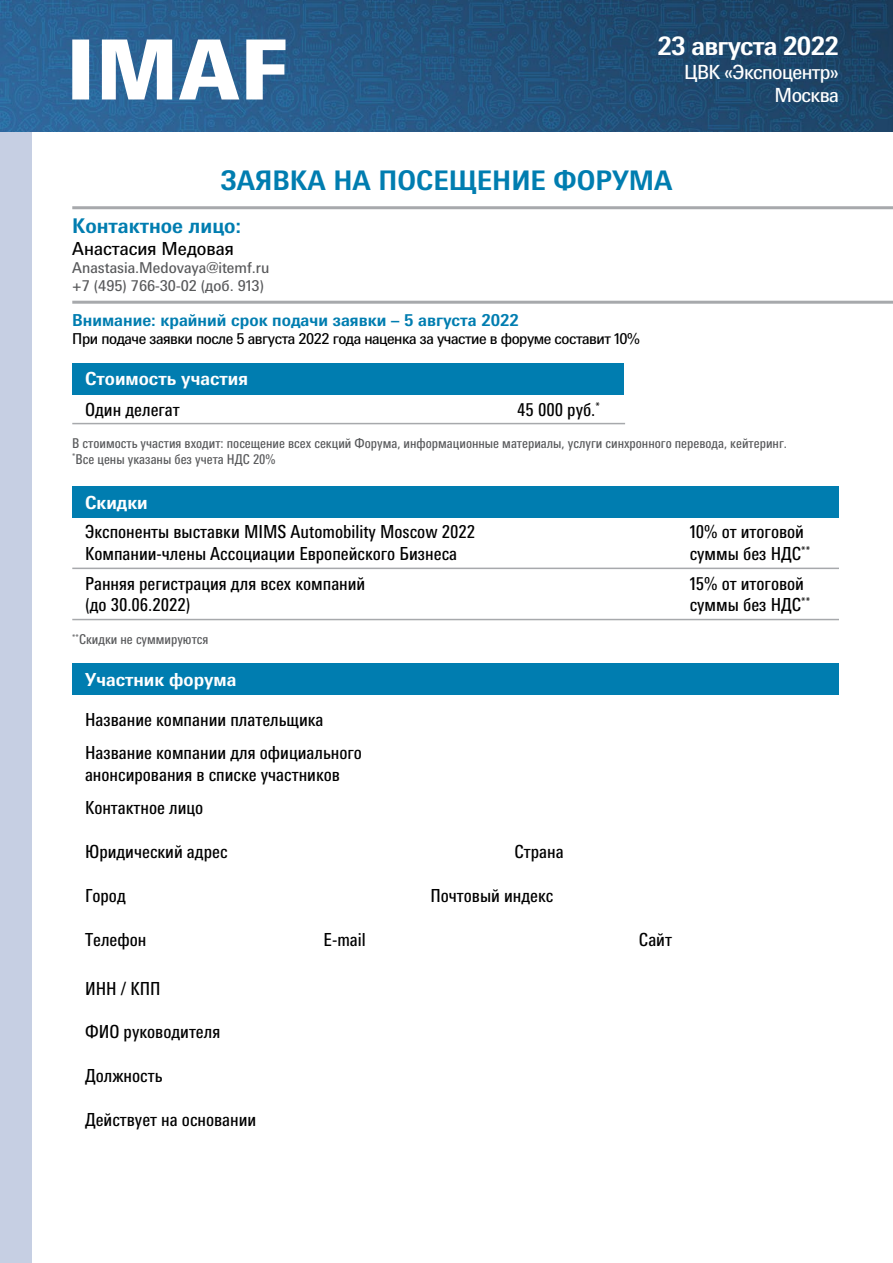
<style>
.page{position:relative;width:893px;height:1263px;background:#fff}
.page>*{position:absolute;margin:0;border:0;box-sizing:border-box;transform-origin:0 0}
.t1{font:700 27px "Messe Univers";color:#007db0}
.t2{font:700 25.5px "Messe Univers";letter-spacing:-.03em;color:#fff}
.t3{font:700 20.25px "Messe Univers";color:#007db0}
.t4{font:19.5px/23.4px "Messe Univers";letter-spacing:-.03em;color:#fff;text-align:right}
.t5{font:condensed 18px/21.6px "Messe Univers";color:#000}
.t6{font:700 18px "Messe Univers";color:#fff}
.t7{font:18px "Messe Univers";color:#000}
.t8{font:700 16.5px "Messe Univers";color:#007db0}
.t9{font:15px "Messe Univers";letter-spacing:-.03em;color:#000}
.t10{font:15px/18px "Messe Univers";color:#58595b}
.t11{font:condensed 13.5px/16.2px "Messe Univers";color:#58595b}
</style>
<div class="page">
<div style="left:72px;top:363px;width:552px;height:32px;background:#007db0"></div>
<div style="left:72px;top:486px;width:767px;height:32px;background:#007db0"></div>
<hr style="left:72px;top:206px;width:821px;height:3px;background:#a7a9ac">
<hr style="left:72px;top:301px;width:821px;height:3px;background:#a7a9ac">
<hr style="left:72px;top:423px;width:553px;height:1px;background:#a7a9ac">
<hr style="left:72px;top:568px;width:767px;height:1px;background:#a7a9ac">
<hr style="left:72px;top:619px;width:767px;height:1px;background:#a7a9ac">
<div style="left:72px;top:663px;width:767px;height:32px;background:#007db0"></div>
<div style="left:0;top:0;width:32px;height:1263px;background:#c6cfe3"></div>
<img style="left:0;top:0;width:893px;height:132px">
<svg style="left:72px;top:40px;width:17px;height:59px"></svg>
<svg style="left:102px;top:40px;width:70px;height:59px"></svg>
<svg style="left:179px;top:40px;width:60px;height:59px"></svg>
<svg style="left:246px;top:40px;width:39px;height:59px"></svg>
<h2 class="t2" style="left:658px;top:31px;width:183px">23 августа 2022</h2>
<p class="t4" style="left:684px;top:60px;width:156px">ЦВК «Экспоцентр»<br>Москва</p>
<h1 class="t1" style="left:220px;top:163px;width:454px">ЗАЯВКА НА ПОСЕЩЕНИЕ ФОРУМА</h1>
<p class="t3" style="left:72px;top:214px;width:171px">Контактное лицо:</p>
<p class="t7" style="left:72px;top:238px;width:163px">Анастасия Медовая</p>
<p class="t10" style="left:72px;top:258px;width:199px">Anastasia.Medovaya@itemf.ru +7 (495) 766-30-02 (доб. 913)</p>
<p class="t8" style="left:72px;top:310px;width:448px">Внимание: крайний срок подачи заявки – 5 августа 2022</p>
<p class="t9" style="left:72px;top:330px;width:569px">При подаче заявки после 5 августа 2022 года наценка за участие в форуме составит 10%</p>
<p class="t6" style="left:85px;top:368px;width:165px">Стоимость участия</p>
<p class="t5" style="left:85px;top:398px;width:96px">Один делегат</p>
<p class="t5" style="left:517px;top:398px;width:84px">45 000 руб.<sup>*</sup></p>
<p class="t11" style="left:72px;top:435px;width:716px">В стоимость участия входит: посещение всех секций Форума, информационные материалы, услуги синхронного перевода, кейтеринг. <sup>*</sup>Все цены указаны без учета НДС 20%</p>
<p class="t6" style="left:85px;top:491px;width:64px">Скидки</p>
<p class="t5" style="left:85px;top:521px;width:392px">Экспоненты выставки MIMS Automobility Moscow 2022<br>Компании-члены Ассоциации Европейского Бизнеса</p>
<p class="t5" style="left:85px;top:572px;width:282px">Ранняя регистрация для всех компаний (до 30.06.2022)</p>
<p class="t11" style="left:72px;top:631px;width:138px"><sup>**</sup>Скидки не суммируются</p>
<p class="t6" style="left:85px;top:668px;width:153px">Участник форума</p>
<p class="t5" style="left:85px;top:709px;width:240px">Название компании плательщика</p>
<p class="t5" style="left:85px;top:742px;width:278px">Название компании для официального анонсирования в списке участников</p>
<p class="t5" style="left:85px;top:797px;width:120px">Контактное лицо</p>
<p class="t5" style="left:85px;top:840px;width:144px">Юридический адрес</p>
<p class="t5" style="left:514px;top:840px;width:51px">Страна</p>
<p class="t5" style="left:85px;top:884px;width:42px">Город</p>
<p class="t5" style="left:430px;top:884px;width:125px">Почтовый индекс</p>
<p class="t5" style="left:85px;top:928px;width:63px">Телефон</p>
<p class="t5" style="left:324px;top:928px;width:44px">E-mail</p>
<p class="t5" style="left:639px;top:928px;width:34px">Сайт</p>
<p class="t5" style="left:85px;top:977px;width:77px">ИНН / КПП</p>
<p class="t5" style="left:85px;top:1021px;width:137px">ФИО руководителя</p>
<p class="t5" style="left:85px;top:1065px;width:79px">Должность</p>
<p class="t5" style="left:85px;top:1109px;width:173px">Действует на основании</p>
<p class="t5" style="left:690px;top:521px;width:122px">10% от итоговой суммы без НДС<sup>**</sup></p>
<p class="t5" style="left:690px;top:572px;width:122px">15% от итоговой суммы без НДС<sup>**</sup></p>
</div>
